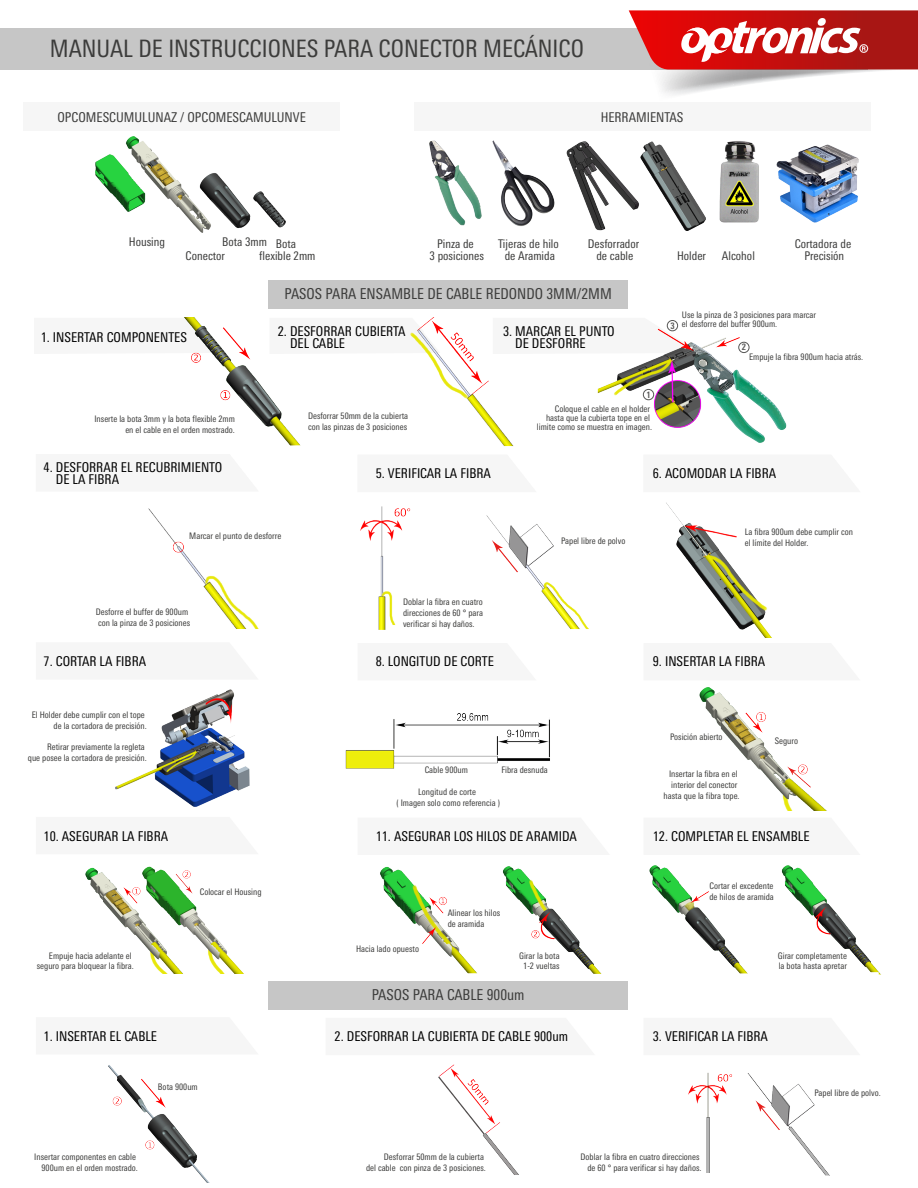
<style>
.page{position:relative;width:918px;height:1188px;background:#fff}
.page>*{position:absolute;margin:0;border:0;box-sizing:border-box;transform-origin:0 0}
.t1{font:condensed 24px "Linotype Univers";color:#3c3c3b}
.t2{font:condensed 15px "Linotype Univers";color:#3c3c3b}
.t3{font:condensed 13.5px/12px "Linotype Univers";color:#000}
.t4{font:condensed 13.5px "Linotype Univers";color:#3c3c3b}
.t5{font:condensed 12px/12px "Linotype Univers";color:#3c3c3b;text-align:center}
.t6{font:condensed 9px/10.8px "Linotype Univers";color:#3c3c3b;text-align:right}
.t7{font:700 condensed 9px "Linotype Univers";color:#575756}
</style>
<div class="page">
<div style="left:0;top:28px;width:867px;height:42px;background:#c6c6c6"></div>
<svg style="left:629px;top:10px;width:289px;height:85px"></svg>
<div style="left:269px;top:280px;width:359px;height:29px;background:#c6c6c6"></div>
<div style="left:269px;top:981px;width:359px;height:28px;background:#c6c6c6"></div>
<img style="left:184px;top:318px;width:603px;height:129px">
<div style="left:643px;top:389px;width:11px;height:11px;border:1px solid #575756;border-radius:50%"></div>
<div style="left:738px;top:342px;width:11px;height:11px;border:1px solid #575756;border-radius:50%"></div>
<div style="left:667px;top:320px;width:11px;height:11px;border:1px solid #575756;border-radius:50%"></div>
<img style="left:108px;top:1065px;width:101px;height:117px">
<div style="left:23px;top:102px;width:317px;height:29px;background:#f6f6f6"></div>
<div style="left:414px;top:102px;width:456px;height:29px;background:#f6f6f6"></div>
<img style="left:666px;top:502px;width:105px;height:135px">
<img style="left:148px;top:508px;width:111px;height:121px">
<img style="left:360px;top:506px;width:229px;height:124px">
<img style="left:699px;top:687px;width:127px;height:123px">
<img style="left:115px;top:689px;width:135px;height:118px">
<img style="left:345px;top:713px;width:205px;height:56px">
<img style="left:85px;top:866px;width:159px;height:108px">
<img style="left:380px;top:866px;width:222px;height:108px">
<img style="left:649px;top:865px;width:99px;height:109px">
<img style="left:781px;top:865px;width:100px;height:109px">
<img style="left:438px;top:1064px;width:81px;height:111px">
<img style="left:747px;top:1073px;width:83px;height:103px">
<img style="left:688px;top:1073px;width:45px;height:100px">
<img style="left:95px;top:137px;width:190px;height:95px">
<img style="left:429px;top:141px;width:429px;height:90px">
<h1 class="t1" style="left:50px;top:35px;width:536px">MANUAL DE INSTRUCCIONES PARA CONECTOR MECÁNICO</h1>
<h3 class="t4" style="left:58px;top:110px;width:250px">OPCOMESCUMULUNAZ / OPCOMESCAMULUNVE</h3>
<h3 class="t4" style="left:601px;top:110px;width:84px">HERRAMIENTAS</h3>
<h3 class="t5" style="left:129px;top:235px;width:38px">Housing</h3>
<h3 class="t5" style="left:259px;top:234px;width:58px;line-height:14.4px;text-align:left;text-indent:-37px">Bota 3mm Bota flexible 2mm</h3>
<h3 class="t5" style="left:186px;top:250px;width:41px">Conector</h3>
<h3 class="t5" style="left:430px;top:238px;width:56px">Pinza de<br>3 posiciones</h3>
<h3 class="t5" style="left:498px;top:238px;width:62px">Tijeras de hilo de Aramida</h3>
<h3 class="t5" style="left:588px;top:238px;width:53px">Desforrador de cable</h3>
<h3 class="t5" style="left:795px;top:238px;width:58px">Cortadora de</h3>
<h3 class="t5" style="left:677px;top:250px;width:31px">Holder</h3>
<h3 class="t5" style="left:722px;top:250px;width:34px">Alcohol</h3>
<h3 class="t5" style="left:804px;top:250px;width:41px">Precisión</h3>
<h2 class="t2" style="left:285px;top:285px;width:329px">PASOS PARA ENSAMBLE DE CABLE REDONDO 3MM/2MM</h2>
<h3 class="t3" style="left:41px;top:331px;width:148px">1. INSERTAR COMPONENTES</h3>
<h3 class="t3" style="left:290px;top:325px;width:117px;text-indent:-12px">2. DESFORRAR CUBIERTA<br>DEL CABLE</h3>
<h3 class="t3" style="left:515px;top:325px;width:101px;text-indent:-12px">3. MARCAR EL PUNTO<br>DE DESFORRE</h3>
<p class="t7" style="left:646px;top:389px;width:6px">1</p>
<p class="t6" style="left:94px;top:413px;width:142px">Inserte la bota 3mm y la bota flexible 2mm en el cable en el orden mostrado.</p>
<p class="t6" style="left:308px;top:410px;width:102px;text-align:left">Desforrar 50mm de la cubierta con las pinzas de 3 posiciones</p>
<p class="t6" style="left:537px;top:404px;width:117px;line-height:9px">Coloque el cable en el holder hasta que la cubierta tope en el limite como se muestra en imagen.</p>
<p class="t6" style="left:682px;top:310px;width:136px;line-height:9px;text-align:left">Use la pinza de 3 posiciones para marcar el desforre del buffer 900um.</p>
<p class="t6" style="left:749px;top:351px;width:116px">Empuje la fibra 900um hacia atrás.</p>
<p class="t7" style="left:670px;top:320px;width:6px">3</p>
<p class="t7" style="left:742px;top:342px;width:6px">2</p>
<h3 class="t3" style="left:56px;top:462px;width:168px;text-indent:-12px">4. DESFORRAR EL RECUBRIMIENTO<br>DE LA FIBRA</h3>
<h3 class="t3" style="left:376px;top:467px;width:117px">5. VERIFICAR LA FIBRA</h3>
<h3 class="t3" style="left:672px;top:467px;width:99px">RREGLAR LA FIBRA</h3>
<h3 class="t3" style="left:653px;top:467px;width:125px">6. ACOMODAR LA FIBRA</h3>
<p class="t6" style="left:189px;top:531px;width:93px">Marcar el punto de desforre</p>
<p class="t6" style="left:96px;top:607px;width:96px;text-align:left">Desforre el buffer de 900um con la pinza de 3 posiciones</p>
<p class="t6" style="left:403px;top:596px;width:81px;text-align:justify">Doblar la fibra en cuatro direcciones de 60 ° para verificar si hay daños.</p>
<p class="t6" style="left:745px;top:526px;width:110px">La fibra 900um debe cumplir con</p>
<p class="t6" style="left:561px;top:536px;width:66px">Papel libre de polvo</p>
<p class="t6" style="left:745px;top:537px;width:65px">el límite del Holder.</p>
<h3 class="t3" style="left:44px;top:655px;width:104px">7. CORTAR LA FIBRA</h3>
<h3 class="t3" style="left:376px;top:655px;width:120px">8. LONGITUD DE CORTE</h3>
<h3 class="t3" style="left:653px;top:655px;width:114px">9. INSERTAR LA FIBRA</h3>
<p class="t6" style="left:32px;top:709px;width:117px">El Holder debe cumplir con el tope de la cortadora de precisión.</p>
<p class="t6" style="left:28px;top:742px;width:121px">Retirar previamente la regleta<br>que posee la cortadora de presición.</p>
<p class="t6" style="left:425px;top:765px;width:45px">Cable 900um</p>
<p class="t6" style="left:502px;top:765px;width:48px">Fibra desnuda</p>
<p class="t6" style="left:396px;top:786px;width:105px;text-align:center">Longitud de corte<br>( Imagen solo como referencia )</p>
<p class="t6" style="left:670px;top:732px;width:54px">Posición abierto</p>
<p class="t6" style="left:664px;top:769px;width:78px">Insertar la fibra en el interior del conector hasta que la fibra tope.</p>
<p class="t6" style="left:775px;top:735px;width:25px">Seguro</p>
<h3 class="t3" style="left:44px;top:830px;width:126px">10. ASEGURAR LA FIBRA</h3>
<h3 class="t3" style="left:376px;top:830px;width:203px">11. ASEGURAR LOS HILOS DE ARAMIDA</h3>
<h3 class="t3" style="left:653px;top:830px;width:158px">12. COMPLETAR EL ENSAMBLE</h3>
<p class="t6" style="left:37px;top:950px;width:98px">Empuje hacia adelante el seguro para bloquear la fibra.</p>
<p class="t6" style="left:200px;top:886px;width:63px">Colocar el Housing</p>
<p class="t6" style="left:356px;top:944px;width:65px">Hacia lado opuesto</p>
<p class="t6" style="left:448px;top:908px;width:54px;text-align:left">Alinear los hilos de aramida</p>
<p class="t6" style="left:519px;top:950px;width:42px;text-align:center">Girar la bota<br>1-2 vueltas</p>
<h2 class="t2" style="left:372px;top:986px;width:154px">PASOS PARA CABLE 900um</h2>
<p class="t6" style="left:709px;top:881px;width:66px;text-align:left">Cortar el excedente de hilos de aramida</p>
<p class="t6" style="left:778px;top:950px;width:71px;text-align:left">Girar completamente la bota hasta apretar</p>
<h3 class="t3" style="left:44px;top:1030px;width:115px">1. INSERTAR EL CABLE</h3>
<h3 class="t3" style="left:335px;top:1030px;width:235px">2. DESFORRAR LA CUBIERTA DE CABLE 900um</h3>
<h3 class="t3" style="left:653px;top:1030px;width:117px">3. VERIFICAR LA FIBRA</h3>
<p class="t6" style="left:158px;top:1081px;width:41px">Bota 900um</p>
<p class="t6" style="left:34px;top:1152px;width:105px">Insertar componentes en cable<br>900um en el orden mostrado.</p>
<p class="t6" style="left:366px;top:1152px;width:121px">Desforrar 50mm de la cubierta<br>del cable con pinza de 3 posiciones.</p>
<p class="t6" style="left:581px;top:1152px;width:123px">Doblar la fibra en cuatro direcciones de 60 ° para verificar si hay daños.</p>
<p class="t6" style="left:815px;top:1087px;width:68px">Papel libre de polvo.</p>
</div>
